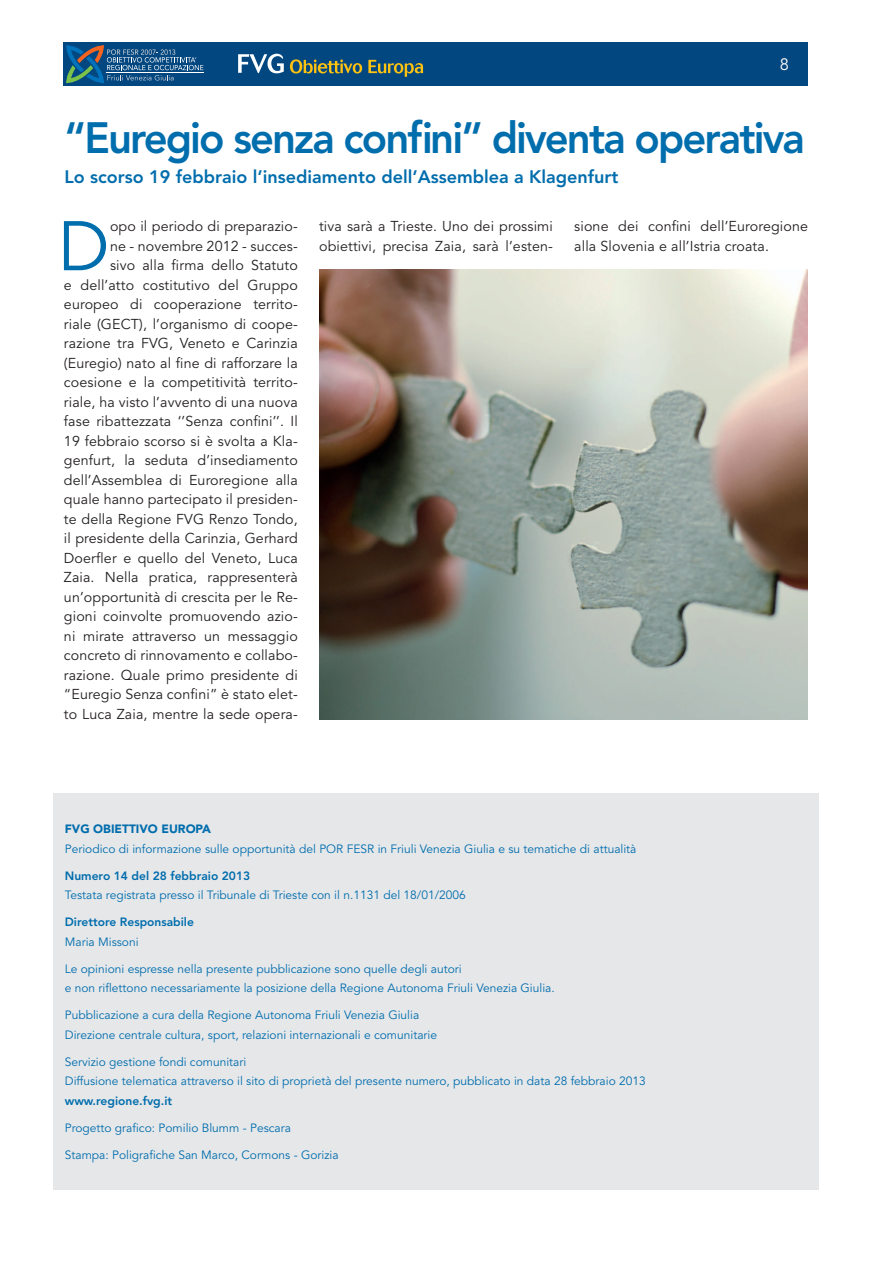
<style>
.page{position:relative;width:893px;height:1263px;background:#fff}
.page>*{position:absolute;margin:0;border:0;box-sizing:border-box;transform-origin:0 0}
.t1{font:69.3px "Avenir LT Std";color:#006dad}
.t2{font:800 43.5px "Avenir LT Std";letter-spacing:-.045em;color:#006dad;scale:.96 1}
.t3{font:800 18px "Avenir LT Std";color:#006dad}
.t4{font:16.5px "Avenir LT Std";color:#fff}
.t5{font:14.25px/19.5px "Avenir LT Std";letter-spacing:.01em;color:#231f20}
.t6{font:12px/19.5px "Avenir LT Std";color:#006dad}
.t7{font:800 12px "Avenir LT Std";color:#006dad}
.t8{font:900 12px "Avenir LT Std";color:#006dad}
</style>
<div class="page">
<div style="left:64px;top:43px;width:744px;height:43px;background:#034780"></div>
<svg style="left:238px;top:54px;width:46px;height:19px"></svg>
<svg style="left:290px;top:59px;width:72px;height:15px"></svg>
<svg style="left:368px;top:60px;width:55px;height:17px"></svg>
<hr style="left:107px;top:73px;width:97px;height:1px;background:#fff">
<svg style="left:66px;top:45px;width:137px;height:39px"></svg>
<div style="left:54px;top:793px;width:765px;height:396px;background:#e6e7e9"></div>
<img style="left:319px;top:270px;width:489px;height:450px">
<p class="t4" style="left:780px;top:55px;width:11px">8</p>
<h2 class="t2" style="left:65px;top:112px;width:773px">“Euregio senza confini” diventa operativa</h2>
<p class="t3" style="left:65px;top:166px;width:555px">Lo scorso 19 febbraio l’insediamento dell’Assemblea a Klagenfurt</p>
<p class="t5" style="left:64px;top:217px;width:235px;text-align:right">opo il periodo di preparazio-<br>ne - novembre 2012 - succes-<br>sivo alla firma dello Statuto<br>e dell’atto costitutivo del Gruppo europeo di cooperazione territo&shy;riale (GECT), l’organismo di coope&shy;razione tra FVG, Veneto e Carinzia (Euregio) nato al fine di rafforzare la coesione e la competitività territo&shy;riale, ha visto l’avvento di una nuova fase ribattezzata ‘’Senza confini’’. Il 19 febbraio scorso si è svolta a Kla&shy;genfurt, la seduta d’insediamento dell’Assemblea di Euroregione alla quale hanno partecipato il presiden&shy;te della Regione FVG Renzo Tondo, il presidente della Carinzia, Gerhard Doerfler e quello del Veneto, Luca Zaia. Nella pratica, rappresenterà un’opportunità di crescita per le Re&shy;gioni coinvolte promuovendo azio&shy;ni mirate attraverso un messaggio concreto di rinnovamento e collabo&shy;razione. Quale primo presidente di “Euregio Senza confini” è stato elet&shy;to Luca Zaia, mentre la sede opera-</p>
<p class="t5" style="left:319px;top:217px;width:235px">tiva sarà a Trieste. Uno dei prossimi obiettivi, precisa Zaia, sarà l’esten-</p>
<p class="t5" style="left:574px;top:217px;width:235px">sione dei confini dell’Euroregione alla Slovenia e all’Istria croata.</p>
<h1 class="t1" style="left:58px;top:206px;width:53px">D</h1>
<p class="t8" style="left:65px;top:821px;width:148px">FVG OBIETTIVO EUROPA</p>
<p class="t6" style="left:65px;top:839px;width:573px">Periodico di informazione sulle opportunità del POR FESR in Friuli Venezia Giulia e su tematiche di attualità</p>
<p class="t7" style="left:65px;top:868px;width:187px">Numero 14 del 28 febbraio 2013</p>
<p class="t6" style="left:65px;top:885px;width:403px">Testata registrata presso il Tribunale di Trieste con il n.1131 del 18/01/2006</p>
<p class="t7" style="left:65px;top:915px;width:131px">Direttore Responsabile</p>
<p class="t6" style="left:65px;top:932px;width:75px">Maria Missoni</p>
<p class="t6" style="left:65px;top:959px;width:492px">Le opinioni espresse nella presente pubblicazione sono quelle degli autori<br>e non riflettono necessariamente la posizione della Regione Autonoma Friuli Venezia Giulia.</p>
<p class="t6" style="left:65px;top:1005px;width:374px">Pubblicazione a cura della Regione Autonoma Friuli Venezia Giulia<br>Direzione centrale cultura, sport, relazioni internazionali e comunitarie</p>
<p class="t6" style="left:65px;top:1052px;width:583px">Servizio gestione fondi comunitari<br>Diffusione telematica attraverso il sito di proprietà del presente numero, pubblicato in data 28 febbraio 2013</p>
<p class="t7" style="left:65px;top:1093px;width:109px">www.regione.fvg.it</p>
<p class="t6" style="left:65px;top:1118px;width:228px">Progetto grafico: Pomilio Blumm - Pescara</p>
<p class="t6" style="left:65px;top:1145px;width:275px">Stampa: Poligrafiche San Marco, Cormons - Gorizia</p>
</div>
